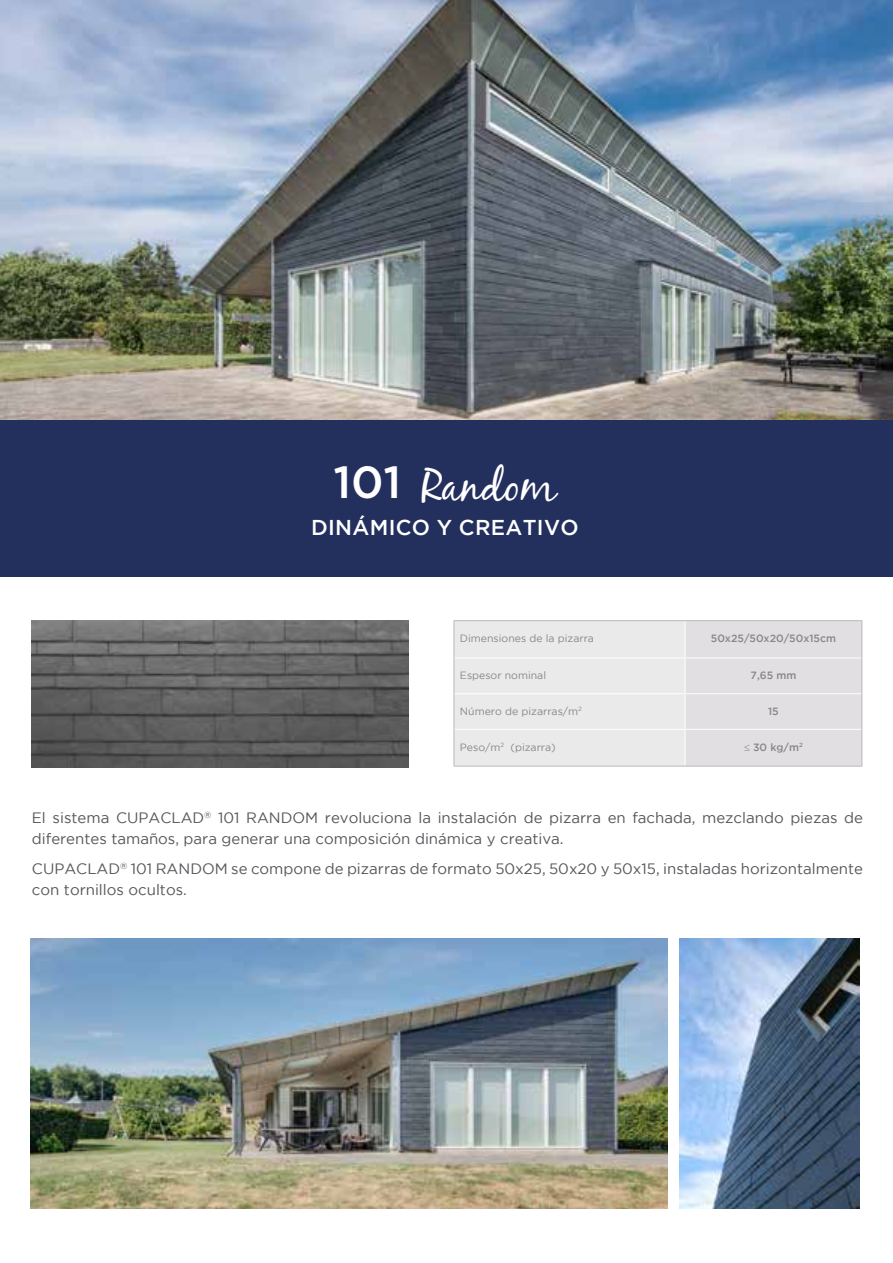
<style>
.page{position:relative;width:893px;height:1263px;background:#fff}
.page>*{position:absolute;margin:0;border:0;box-sizing:border-box;transform-origin:0 0}
.t1{font:45px "Black Jack";color:#fff}
.t2{font:500 21.45px "Gotham";letter-spacing:.015em;color:#fff}
.t3{font:15px/21px "Gotham";color:#55565a}
.t4{font:10.5px "Gotham";color:#878787}
.t5{font:500 10.5px "Gotham";color:#878787}
.s1{font-family:"Gotham";font-weight:500}
</style>
<div class="page">
<img style="left:0;top:0;width:892px;height:421px">
<div style="left:0;top:421px;width:893px;height:156px;background:#232f5d"></div>
<img style="left:679px;top:938px;width:181px;height:270px">
<img style="left:30px;top:938px;width:637px;height:270px">
<svg style="left:455px;top:621px;width:406px;height:145px"></svg>
<hr style="left:685px;top:621px;width:1px;height:37px;background:#fff">
<hr style="left:454px;top:658px;width:231px;height:1px;background:#fff">
<hr style="left:685px;top:658px;width:176px;height:1px;background:#fff">
<hr style="left:685px;top:658px;width:1px;height:35px;background:#fff">
<hr style="left:454px;top:693px;width:231px;height:1px;background:#fff">
<hr style="left:685px;top:693px;width:176px;height:1px;background:#fff">
<hr style="left:685px;top:694px;width:1px;height:35px;background:#fff">
<hr style="left:454px;top:729px;width:231px;height:1px;background:#fff">
<hr style="left:685px;top:729px;width:176px;height:1px;background:#fff">
<hr style="left:685px;top:730px;width:1px;height:36px;background:#fff">
<hr style="left:454px;top:620px;width:231px;height:1px;background:#bababa">
<hr style="left:454px;top:621px;width:1px;height:37px;background:#bababa">
<hr style="left:685px;top:620px;width:177px;height:1px;background:#bababa">
<hr style="left:861px;top:621px;width:1px;height:37px;background:#bababa">
<hr style="left:454px;top:658px;width:1px;height:36px;background:#bababa">
<hr style="left:861px;top:658px;width:1px;height:36px;background:#bababa">
<hr style="left:454px;top:694px;width:1px;height:35px;background:#bababa">
<hr style="left:861px;top:694px;width:1px;height:35px;background:#bababa">
<hr style="left:454px;top:729px;width:1px;height:37px;background:#bababa">
<hr style="left:861px;top:729px;width:1px;height:37px;background:#bababa">
<hr style="left:454px;top:766px;width:231px;height:1px;background:#bababa">
<hr style="left:685px;top:766px;width:177px;height:1px;background:#bababa">
<img style="left:32px;top:620px;width:376px;height:147px">
<h1 class="t1" style="left:333px;top:458px;width:224px"><span class="s1">101</span> Random</h1>
<h2 class="t2" style="left:311px;top:516px;width:269px">DINÁMICO Y CREATIVO</h2>
<p class="t4" style="left:460px;top:633px;width:136px">Dimensiones de la pizarra</p>
<p class="t5" style="left:711px;top:633px;width:127px">50x25/50x20/50x15cm</p>
<p class="t4" style="left:460px;top:669px;width:88px">Espesor nominal</p>
<p class="t5" style="left:751px;top:669px;width:47px">7,65 mm</p>
<p class="t4" style="left:460px;top:705px;width:123px">Número de pizarras/m<sup>2</sup></p>
<p class="t5" style="left:768px;top:705px;width:12px">15</p>
<p class="t4" style="left:460px;top:741px;width:97px">Peso/m<sup>2</sup> (pizarra)</p>
<p class="t5" style="left:744px;top:741px;width:60px">≤ 30 kg/m<sup>2</sup></p>
<p class="t3" style="left:32px;top:807px;width:833px">El sistema CUPACLAD<sup>®</sup> 101 RANDOM revoluciona la instalación de pizarra en fachada, mezclando piezas de diferentes tamaños, para generar una composición dinámica y creativa.</p>
<p class="t3" style="left:32px;top:858px;width:833px">CUPACLAD<sup>®</sup> 101 RANDOM se compone de pizarras de formato 50x25, 50x20 y 50x15, instaladas horizontalmente con tornillos ocultos.</p>
</div>
